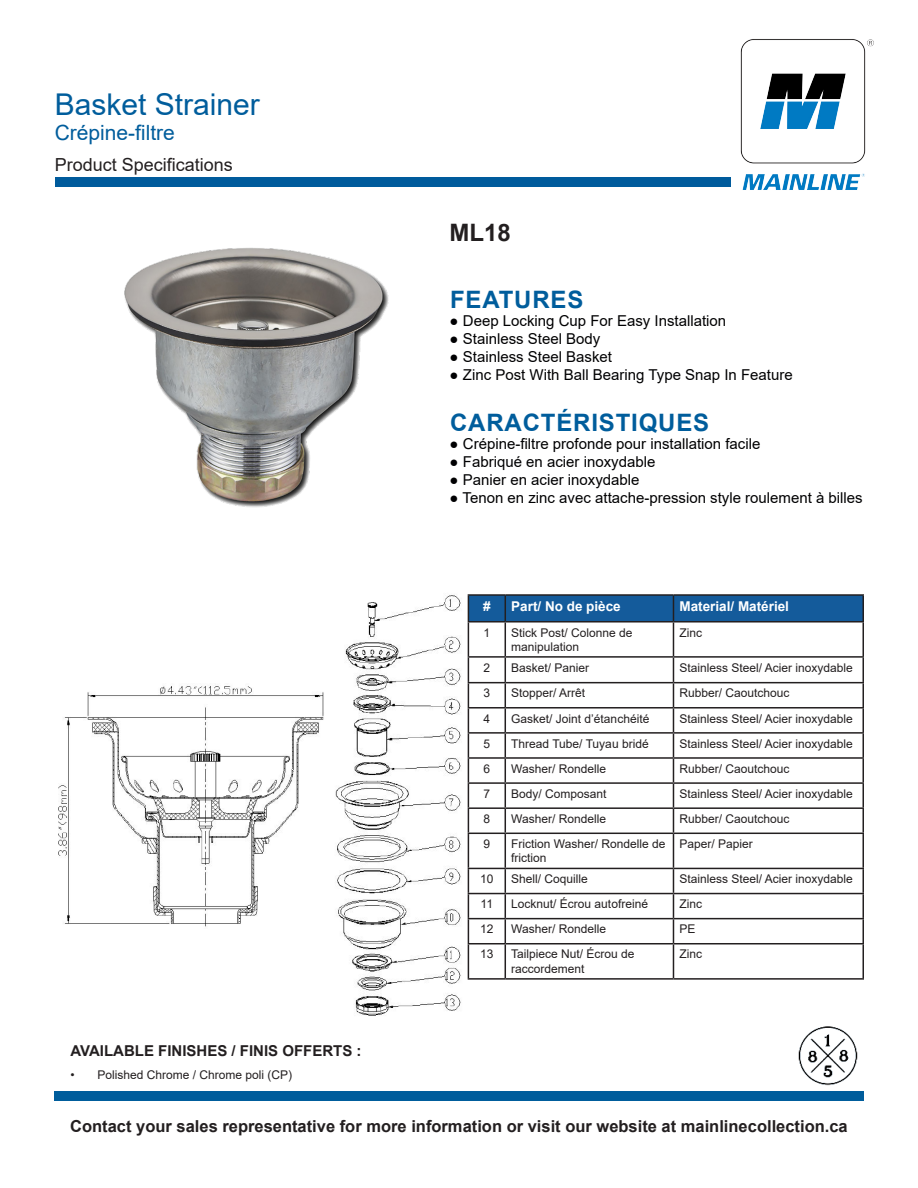
<style>
.page{position:relative;width:918px;height:1188px;background:#fff}
.page>*{position:absolute;margin:0;border:0;box-sizing:border-box;transform-origin:0 0}
.t1{font:30px "Arial";color:#005d9c}
.t2{font:700 24px "Arial";letter-spacing:.035em;color:#005d9c}
.t3{font:700 24px "Arial";color:#231f20}
.t4{font:21px "Arial";color:#005d9c}
.t5{font:18px "Arial";color:#231f20}
.t6{font:700 16.5px "Arial";color:#231f20}
.t7{font:15px "Arial";color:#000002}
.t8{font:700 15px "Arial";color:#231f20}
.t9{font:700 13.5px "Arial";color:#fff}
.t10{font:12px/14.4px "Arial";color:#231f20}
</style>
<div class="page">
<img style="left:699px;top:39px;width:175px;height:151px">
<div style="left:55px;top:177px;width:675px;height:9px;background:#005b9c"></div>
<div style="left:54px;top:1092px;width:810px;height:9px;background:#005d9c"></div>
<img style="left:798px;top:1026px;width:60px;height:59px">
<hr style="left:468px;top:594px;width:37px;height:2px;background:#231f20">
<hr style="left:505px;top:594px;width:168px;height:2px;background:#231f20">
<hr style="left:673px;top:594px;width:191px;height:2px;background:#231f20">
<div style="left:468px;top:595px;width:395px;height:26px;background:#145b9b"></div>
<hr style="left:862px;top:596px;width:2px;height:25px;background:#231f20">
<hr style="left:468px;top:621px;width:37px;height:2px;background:#231f20">
<hr style="left:468px;top:623px;width:1px;height:33px;background:#231f20">
<hr style="left:505px;top:621px;width:168px;height:2px;background:#231f20">
<hr style="left:505px;top:623px;width:1px;height:33px;background:#231f20">
<hr style="left:673px;top:621px;width:191px;height:2px;background:#231f20">
<hr style="left:673px;top:623px;width:1px;height:33px;background:#231f20">
<hr style="left:862px;top:623px;width:2px;height:33px;background:#231f20">
<hr style="left:468px;top:656px;width:37px;height:2px;background:#231f20">
<hr style="left:505px;top:656px;width:168px;height:2px;background:#231f20">
<hr style="left:673px;top:656px;width:191px;height:2px;background:#231f20">
<hr style="left:862px;top:658px;width:2px;height:24px;background:#231f20">
<hr style="left:468px;top:682px;width:37px;height:1px;background:#231f20">
<hr style="left:505px;top:682px;width:168px;height:1px;background:#231f20">
<hr style="left:673px;top:682px;width:191px;height:1px;background:#231f20">
<hr style="left:862px;top:683px;width:2px;height:24px;background:#231f20">
<hr style="left:468px;top:707px;width:37px;height:2px;background:#231f20">
<hr style="left:505px;top:707px;width:168px;height:2px;background:#231f20">
<hr style="left:673px;top:707px;width:191px;height:2px;background:#231f20">
<hr style="left:862px;top:709px;width:2px;height:23px;background:#231f20">
<hr style="left:468px;top:732px;width:37px;height:2px;background:#231f20">
<hr style="left:505px;top:732px;width:168px;height:2px;background:#231f20">
<hr style="left:673px;top:732px;width:191px;height:2px;background:#231f20">
<hr style="left:862px;top:734px;width:2px;height:23px;background:#231f20">
<hr style="left:468px;top:757px;width:37px;height:2px;background:#231f20">
<hr style="left:505px;top:757px;width:168px;height:2px;background:#231f20">
<hr style="left:673px;top:757px;width:191px;height:2px;background:#231f20">
<hr style="left:862px;top:759px;width:2px;height:23px;background:#231f20">
<hr style="left:468px;top:782px;width:37px;height:2px;background:#231f20">
<hr style="left:505px;top:782px;width:168px;height:2px;background:#231f20">
<hr style="left:673px;top:782px;width:191px;height:2px;background:#231f20">
<hr style="left:862px;top:784px;width:2px;height:23px;background:#231f20">
<hr style="left:468px;top:807px;width:37px;height:2px;background:#231f20">
<svg style="left:468px;top:658px;width:1px;height:175px"></svg>
<hr style="left:505px;top:807px;width:168px;height:2px;background:#231f20">
<svg style="left:505px;top:658px;width:1px;height:175px"></svg>
<hr style="left:673px;top:807px;width:191px;height:2px;background:#231f20">
<svg style="left:673px;top:658px;width:1px;height:175px"></svg>
<hr style="left:862px;top:809px;width:2px;height:24px;background:#231f20">
<hr style="left:468px;top:833px;width:37px;height:1px;background:#231f20">
<hr style="left:468px;top:834px;width:1px;height:34px;background:#231f20">
<hr style="left:505px;top:833px;width:168px;height:1px;background:#231f20">
<hr style="left:505px;top:834px;width:1px;height:34px;background:#231f20">
<hr style="left:673px;top:833px;width:191px;height:1px;background:#231f20">
<hr style="left:673px;top:834px;width:1px;height:34px;background:#231f20">
<hr style="left:862px;top:834px;width:2px;height:34px;background:#231f20">
<hr style="left:468px;top:868px;width:37px;height:1px;background:#231f20">
<hr style="left:505px;top:868px;width:168px;height:1px;background:#231f20">
<hr style="left:673px;top:868px;width:191px;height:1px;background:#231f20">
<hr style="left:862px;top:869px;width:2px;height:24px;background:#231f20">
<hr style="left:468px;top:893px;width:37px;height:1px;background:#231f20">
<hr style="left:505px;top:893px;width:168px;height:1px;background:#231f20">
<hr style="left:673px;top:893px;width:191px;height:1px;background:#231f20">
<hr style="left:862px;top:894px;width:2px;height:24px;background:#231f20">
<hr style="left:468px;top:918px;width:37px;height:1px;background:#231f20">
<svg style="left:468px;top:869px;width:1px;height:74px"></svg>
<hr style="left:505px;top:918px;width:168px;height:1px;background:#231f20">
<svg style="left:505px;top:869px;width:1px;height:74px"></svg>
<hr style="left:673px;top:918px;width:191px;height:1px;background:#231f20">
<svg style="left:673px;top:869px;width:1px;height:74px"></svg>
<hr style="left:862px;top:919px;width:2px;height:24px;background:#231f20">
<hr style="left:468px;top:943px;width:37px;height:1px;background:#231f20">
<hr style="left:468px;top:944px;width:1px;height:34px;background:#231f20">
<hr style="left:505px;top:943px;width:168px;height:1px;background:#231f20">
<hr style="left:505px;top:944px;width:1px;height:34px;background:#231f20">
<hr style="left:673px;top:943px;width:191px;height:1px;background:#231f20">
<hr style="left:673px;top:944px;width:1px;height:34px;background:#231f20">
<hr style="left:862px;top:944px;width:2px;height:34px;background:#231f20">
<hr style="left:468px;top:978px;width:37px;height:2px;background:#231f20">
<hr style="left:505px;top:978px;width:168px;height:2px;background:#231f20">
<hr style="left:673px;top:978px;width:191px;height:2px;background:#231f20">
<img style="left:124px;top:247px;width:265px;height:261px">
<img style="left:58px;top:686px;width:266px;height:241px">
<img style="left:335px;top:595px;width:126px;height:421px">
<p class="t1" style="left:55px;top:84px;width:207px">Basket Strainer</p>
<p class="t4" style="left:55px;top:118px;width:122px">Crépine-filtre</p>
<p class="t5" style="left:55px;top:152px;width:180px">Product Specifications</p>
<p class="t8" style="left:70px;top:1040px;width:293px">AVAILABLE FINISHES / FINIS OFFERTS :</p>
<p class="t10" style="left:70px;top:1068px;width:223px">• Polished Chrome / Chrome poli (CP)</p>
<p class="t3" style="left:450px;top:216px;width:63px">ML18</p>
<p class="t2" style="left:450px;top:283px;width:135px">FEATURES</p>
<p class="t7" style="left:450px;top:311px;width:278px">● Deep Locking Cup For Easy Installation</p>
<p class="t7" style="left:450px;top:329px;width:152px">● Stainless Steel Body</p>
<p class="t7" style="left:450px;top:347px;width:164px">● Stainless Steel Basket</p>
<p class="t7" style="left:450px;top:365px;width:345px">● Zinc Post With Ball Bearing Type Snap In Feature</p>
<p class="t2" style="left:450px;top:406px;width:261px">CARACTÉRISTIQUES</p>
<p class="t7" style="left:450px;top:434px;width:312px">● Crépine-filtre profonde pour installation facile</p>
<p class="t7" style="left:450px;top:452px;width:207px">● Fabriqué en acier inoxydable</p>
<p class="t7" style="left:450px;top:470px;width:191px">● Panier en acier inoxydable</p>
<p class="t7" style="left:450px;top:488px;width:415px">● Tenon en zinc avec attache-pression style roulement à billes</p>
<p class="t9" style="left:483px;top:597px;width:9px">#</p>
<p class="t9" style="left:511px;top:597px;width:111px">Part/ No de pièce</p>
<p class="t9" style="left:679px;top:597px;width:111px">Material/ Matériel</p>
<p class="t10" style="left:484px;top:625px;width:8px">1</p>
<p class="t10" style="left:511px;top:625px;width:123px">Stick Post/ Colonne de manipulation</p>
<p class="t10" style="left:679px;top:625px;width:24px">Zinc</p>
<p class="t10" style="left:484px;top:660px;width:8px">2</p>
<p class="t10" style="left:511px;top:660px;width:80px">Basket/ Panier</p>
<p class="t10" style="left:679px;top:660px;width:175px">Stainless Steel/ Acier inoxydable</p>
<p class="t10" style="left:484px;top:686px;width:8px">3</p>
<p class="t10" style="left:511px;top:686px;width:76px">Stopper/ Arrêt</p>
<p class="t10" style="left:679px;top:686px;width:112px">Rubber/ Caoutchouc</p>
<p class="t10" style="left:484px;top:711px;width:8px">4</p>
<p class="t10" style="left:511px;top:711px;width:140px">Gasket/ Joint d’étanchéité</p>
<p class="t10" style="left:679px;top:711px;width:175px">Stainless Steel/ Acier inoxydable</p>
<p class="t10" style="left:484px;top:736px;width:8px">5</p>
<p class="t10" style="left:511px;top:736px;width:139px">Thread Tube/ Tuyau bridé</p>
<p class="t10" style="left:679px;top:736px;width:175px">Stainless Steel/ Acier inoxydable</p>
<p class="t10" style="left:484px;top:761px;width:8px">6</p>
<p class="t10" style="left:511px;top:761px;width:96px">Washer/ Rondelle</p>
<p class="t10" style="left:679px;top:761px;width:112px">Rubber/ Caoutchouc</p>
<p class="t10" style="left:484px;top:786px;width:8px">7</p>
<p class="t10" style="left:511px;top:786px;width:97px">Body/ Composant</p>
<p class="t10" style="left:679px;top:786px;width:175px">Stainless Steel/ Acier inoxydable</p>
<p class="t10" style="left:484px;top:811px;width:8px">8</p>
<p class="t10" style="left:511px;top:811px;width:96px">Washer/ Rondelle</p>
<p class="t10" style="left:679px;top:811px;width:112px">Rubber/ Caoutchouc</p>
<p class="t10" style="left:484px;top:837px;width:8px">9</p>
<p class="t10" style="left:511px;top:837px;width:156px">Friction Washer/ Rondelle de friction</p>
<p class="t10" style="left:679px;top:837px;width:75px">Paper/ Papier</p>
<p class="t10" style="left:480px;top:872px;width:15px">10</p>
<p class="t10" style="left:511px;top:872px;width:78px">Shell/ Coquille</p>
<p class="t10" style="left:679px;top:872px;width:175px">Stainless Steel/ Acier inoxydable</p>
<p class="t10" style="left:481px;top:897px;width:14px">11</p>
<p class="t10" style="left:511px;top:897px;width:138px">Locknut/ Écrou autofreiné</p>
<p class="t10" style="left:679px;top:897px;width:24px">Zinc</p>
<p class="t10" style="left:480px;top:922px;width:15px">12</p>
<p class="t10" style="left:511px;top:922px;width:96px">Washer/ Rondelle</p>
<p class="t10" style="left:679px;top:922px;width:18px">PE</p>
<p class="t10" style="left:480px;top:947px;width:15px">13</p>
<p class="t10" style="left:511px;top:947px;width:125px">Tailpiece Nut/ Écrou de raccordement</p>
<p class="t10" style="left:679px;top:947px;width:24px">Zinc</p>
<p class="t6" style="left:70px;top:1114px;width:779px">Contact your sales representative for more information or visit our website at mainlinecollection.ca</p>
</div>
